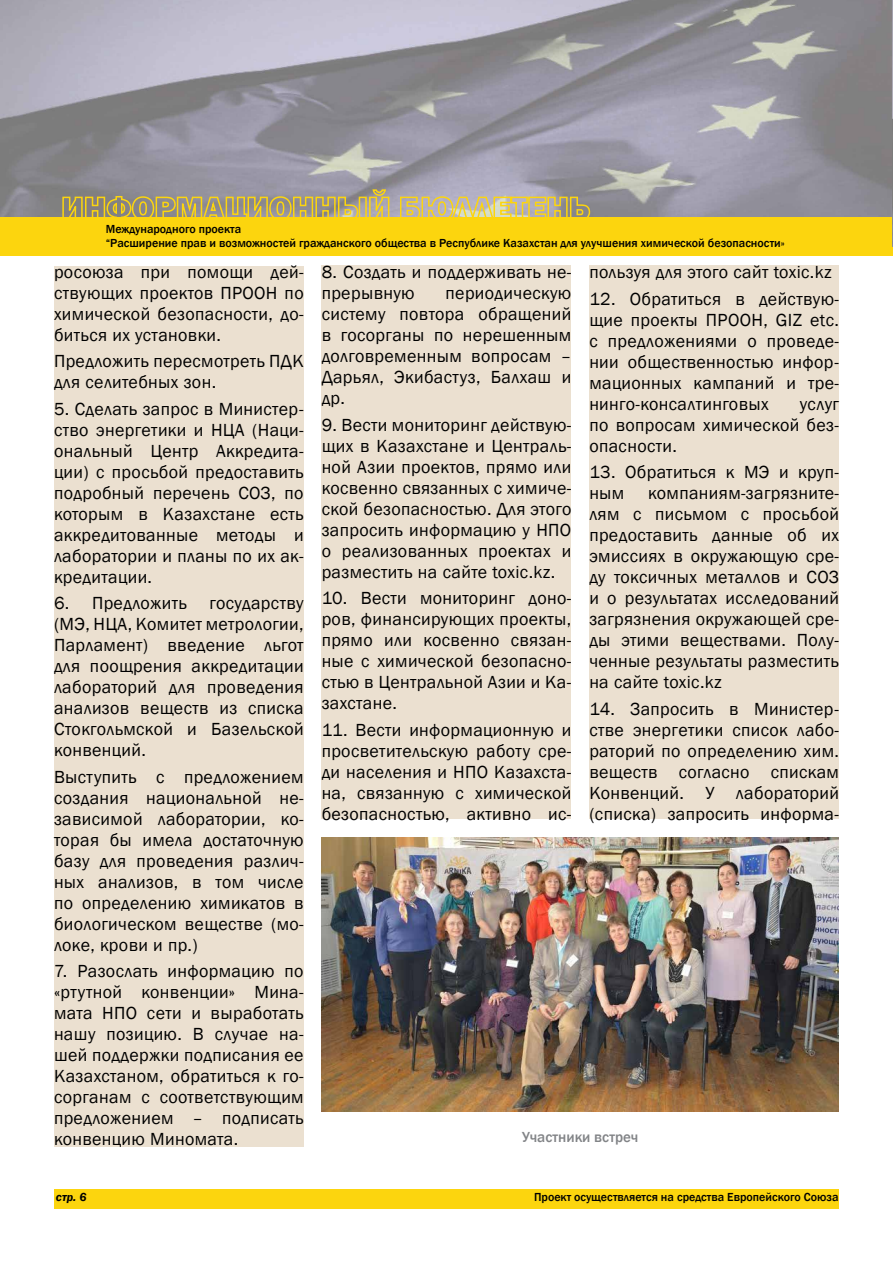
<style>
.page{position:relative;width:893px;height:1263px;background:#fff}
.page>*{position:absolute;margin:0;border:0;box-sizing:border-box;transform-origin:0 0}
.t1{font:18px/21px "Franklin Gothic";letter-spacing:.02em;color:#000;text-align:justify}
.t2{font:500 15px "Franklin Gothic";color:#828487}
.t3{font:500 12px/14.4px "Franklin Gothic";color:#000}
.t4{font:italic 600 12px "Franklin Gothic";color:#000}
</style>
<div class="page">
<div style="left:54px;top:1189px;width:785px;height:20px;background:#fcd50e"></div>
<img style="left:0;top:0;width:893px;height:217px">
<div style="left:0;top:217px;width:893px;height:38px;background:#fcd50e"></div>
<svg style="left:62px;top:189px;width:328px;height:28px;background:#a79d77"></svg>
<svg style="left:399px;top:196px;width:192px;height:21px;background:#c5b987"></svg>
<div style="left:54px;top:267px;width:250px;height:880px;background:#ebe0d0"></div>
<div style="left:322px;top:265px;width:249px;height:554px;background:#ebe0d0"></div>
<div style="left:589px;top:265px;width:250px;height:554px;background:#ebe0d0"></div>
<img style="left:322px;top:838px;width:517px;height:273px">
<p class="t3" style="left:106px;top:222px;width:680px">Международного проекта<br>“Расширение прав и возможностей гражданского общества в Республике Казахстан для улучшения химической безопасности»</p>
<p class="t1" style="left:54px;top:262px;width:251px">росоюза при помощи дей&shy;ствующих проектов ПРООН по химической безопасности, до&shy;биться их установки.</p>
<p class="t1" style="left:54px;top:351px;width:251px">Предложить пересмотреть ПДК для селитебных зон.</p>
<p class="t1" style="left:54px;top:399px;width:251px">5. Сделать запрос в Министер&shy;ство энергетики и НЦА (Наци&shy;ональный Центр Аккредита&shy;ции) с просьбой предоставить подробный перечень СОЗ, по которым в Казахстане есть аккредитованные методы и лаборатории и планы по их ак&shy;кредитации.</p>
<p class="t1" style="left:54px;top:593px;width:135px">6. Предложить</p>
<p class="t1" style="left:589px;top:262px;width:244px">пользуя для этого сайт toxic.kz</p>
<p class="t1" style="left:589px;top:289px;width:251px">12. Обратиться в действую&shy;щие проекты ПРООН, GIZ etc. с предложениями о проведе&shy;нии общественностью инфор&shy;мационных кампаний и тре&shy;нинго-консалтинговых</p>
<p class="t1" style="left:322px;top:262px;width:251px">8. Создать и поддерживать не&shy;прерывную</p>
<p class="t1" style="left:322px;top:283px;width:251px;text-indent:124px">периодическую систему повтора обращений в госорганы по нерешенным долговременным вопросам – Дарьял, Экибастуз, Балхаш и др.</p>
<p class="t1" style="left:322px;top:415px;width:251px">9. Вести мониторинг действую&shy;щих в Казахстане и Централь&shy;ной Азии проектов, прямо или косвенно связанных с химиче&shy;ской безопасностью. Для этого запросить информацию у НПО о реализованных проектах и разместить на сайте toxic.kz.</p>
<p class="t1" style="left:322px;top:588px;width:251px">10. Вести мониторинг доно&shy;ров, финансирующих проекты, прямо или косвенно связан&shy;ные с химической безопасно&shy;стью в Центральной Азии и Ка&shy;захстане.</p>
<p class="t1" style="left:322px;top:719px;width:251px">11. Вести информационную и просветительскую работу сре&shy;ди населения и НПО Казахста&shy;на, связанную с химической безопасностью, активно ис-</p>
<p class="t1" style="left:589px;top:394px;width:251px;text-indent:211px">услуг по вопросам химической без&shy;опасности.</p>
<p class="t1" style="left:589px;top:462px;width:251px">13. Обратиться к МЭ и круп&shy;ным</p>
<p class="t1" style="left:589px;top:483px;width:251px;text-indent:59px">компаниям-загрязните&shy;лям с письмом с просьбой предоставить данные об их эмиссиях в окружающую сре&shy;ду токсичных металлов и СОЗ и о результатах исследований загрязнения окружающей сре&shy;ды этими веществами. Полу&shy;ченные результаты разместить на сайте toxic.kz</p>
<p class="t1" style="left:589px;top:699px;width:251px">14. Запросить в Министер&shy;стве энергетики список лабо&shy;раторий по определению хим. веществ согласно спискам Конвенций. У лабораторий (списка) запросить информа-</p>
<p class="t1" style="left:54px;top:593px;width:251px;text-indent:156px">государству (МЭ, НЦА, Комитет метрологии, Парламент) введение льгот для поощрения аккредитации лабораторий для проведения анализов веществ из списка Стокгольмской и Базельской конвенций.</p>
<p class="t1" style="left:54px;top:767px;width:251px">Выступить с предложением создания национальной не&shy;зависимой лаборатории, ко&shy;торая бы имела достаточную базу для проведения различ&shy;ных анализов, в том числе по определению химикатов в биологическом веществе (мо&shy;локе, крови и пр.)</p>
<p class="t1" style="left:54px;top:961px;width:251px">7. Разослать информацию по «ртутной конвенции» Мина&shy;мата НПО сети и выработать нашу позицию. В случае на&shy;шей поддержки подписания ее Казахстаном, обратиться к го&shy;сорганам с соответствующим предложением – подписать конвенцию Миномата.</p>
<p class="t2" style="left:522px;top:1127px;width:118px">Участники встреч</p>
<p class="t4" style="left:56px;top:1189px;width:32px">стр. 6</p>
<p class="t3" style="left:534px;top:1190px;width:306px">Проект осуществляется на средства Европейского Союза</p>
</div>
